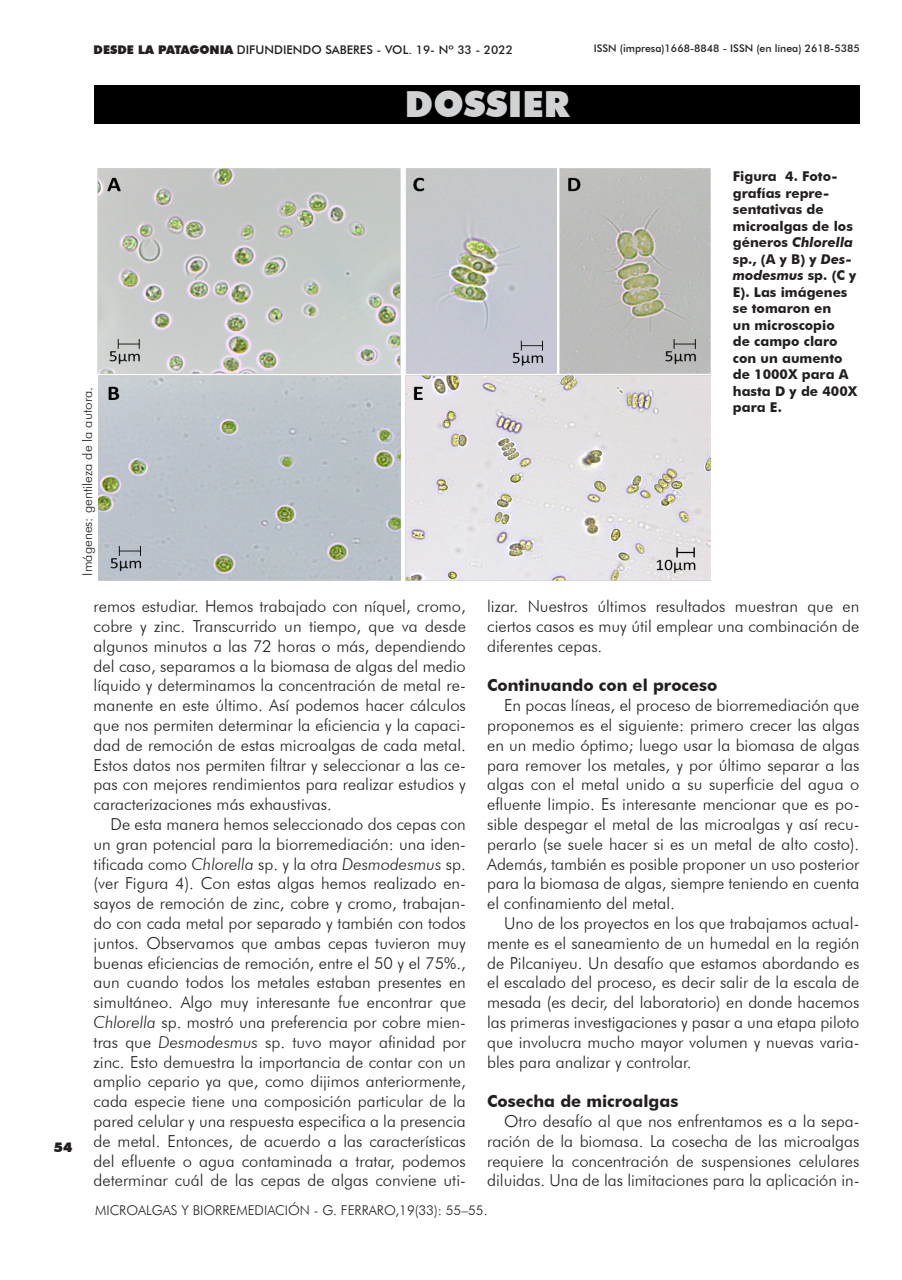
<style>
.page{position:relative;width:902px;height:1280px;background:#fff}
.page>*{position:absolute;margin:0;border:0;box-sizing:border-box;transform-origin:0 0}
.t1{font:900 36px "Futura BT";color:#d1d2d4}
.t2{font:300 16.5px/19.8px "Futura BT";color:#231f20;text-align:justify}
.t3{font:700 16.5px "Futura BT";color:#231f20}
.t4{font:700 13.5px/16.5px "Futura BT";color:#231f20}
.t5{font:300 13.5px "Futura BT";color:#222}
.t6{font:300 13.5px "Futura BT";color:#231f20}
.t7{font:900 13.5px "Futura BT";color:#231f20}
.t8{font:500 12px "Futura BT";color:#231f20}
.t9{font:500 10.5px "Futura BT";color:#231f20}
.s1{font-weight:900}
.s2{font-style:italic}
.s3{color:#231f20}
</style>
<div class="page">
<div style="left:94px;top:85px;width:765px;height:39px;background:#000"></div>
<img style="left:97px;top:168px;width:613px;height:413px">
<p class="t8" style="left:94px;top:42px;width:421px"><span class="s1">DESDE LA PATAGONIA</span> DIFUNDIENDO SABERES - VOL. 19- Nº 33 - 2022</p>
<p class="t9" style="left:593px;top:42px;width:267px">ISSN (impresa)1668-8848 - ISSN (en línea) 2618-5385</p>
<p class="t1" style="left:405px;top:82px;width:166px">DOSSIER</p>
<p class="t6" style="left:79px;top:576px;width:190px;rotate:-90deg">Imágenes: gentileza de la autora.</p>
<p class="t4" style="left:732px;top:168px;width:126px">Figura 4. Foto&shy;grafías repre&shy;sentativas de microalgas de los géneros <span class="s2">Chlorella </span>sp., (A y B) y <span class="s2">Des&shy;modesmus</span> sp. (C y<br>E). Las imágenes se tomaron en<br>un microscopio<br>de campo claro con un aumento de 1000X para A hasta D y de 400X para E.</p>
<p class="t7" style="left:54px;top:1139px;width:20px">54</p>
<p class="t2" style="left:94px;top:596px;width:374px">remos estudiar. Hemos trabajado con níquel, cromo, cobre y zinc. Transcurrido un tiempo, que va desde algunos minutos a las 72 horas o más, dependiendo del caso, separamos a la biomasa de algas del medio líquido y determinamos la concentración de metal re&shy;manente en este último. Así podemos hacer cálculos que nos permiten determinar la eficiencia y la capaci&shy;dad de remoción de estas microalgas de cada metal.<br>Estos datos nos permiten filtrar y seleccionar a las ce&shy;pas con mejores rendimientos para realizar estudios y caracterizaciones más exhaustivas.</p>
<p class="t2" style="left:94px;top:814px;width:374px;text-indent:17px">De esta manera hemos seleccionado dos cepas con un gran potencial para la biorremediación: una iden&shy;tificada como <span class="s2">Chlorella</span> sp. y la otra <span class="s2">Desmodesmus</span> sp. (ver Figura 4). Con estas algas hemos realizado en&shy;sayos de remoción de zinc, cobre y cromo, trabajan&shy;do con cada metal por separado y también con todos juntos. Observamos que ambas cepas tuvieron muy buenas eficiencias de remoción, entre el 50 y el 75%., aun cuando todos los metales estaban presentes en simultáneo. Algo muy interesante fue encontrar que <span class="s2">Chlorella</span> sp. mostró una preferencia por cobre mien&shy;tras que <span class="s2">Desmodesmus</span> sp. tuvo mayor afinidad por zinc. Esto demuestra la importancia de contar con un amplio cepario ya que, como dijimos anteriormente, cada especie tiene una composición particular de la pared celular y una respuesta especifica a la presencia de metal. Entonces, de acuerdo a las características del efluente o agua contaminada a tratar, podemos determinar cuál de las cepas de algas conviene uti-</p>
<p class="t2" style="left:487px;top:596px;width:374px">lizar. Nuestros últimos resultados muestran que en ciertos casos es muy útil emplear una combinación de diferentes cepas.</p>
<p class="t3" style="left:487px;top:675px;width:232px">Continuando con el proceso</p>
<p class="t2" style="left:487px;top:695px;width:374px;text-indent:17px">En pocas líneas, el proceso de biorremediación que proponemos es el siguiente: primero crecer las algas en un medio óptimo; luego usar la biomasa de algas para remover los metales, y por último separar a las algas con el metal unido a su superficie del agua o efluente limpio. Es interesante mencionar que es po&shy;sible despegar el metal de las microalgas y así recu&shy;perarlo (se suele hacer si es un metal de alto costo).<br>Además, también es posible proponer un uso posterior para la biomasa de algas, siempre teniendo en cuenta el confinamiento del metal.</p>
<p class="t2" style="left:487px;top:913px;width:374px;text-indent:17px">Uno de los proyectos en los que trabajamos actual&shy;mente es el saneamiento de un humedal en la región de Pilcaniyeu. Un desafío que estamos abordando es el escalado del proceso, es decir salir de la escala de mesada (es decir, del laboratorio) en donde hacemos las primeras investigaciones y pasar a una etapa piloto que involucra mucho mayor volumen y nuevas varia&shy;bles para analizar y controlar.</p>
<p class="t3" style="left:487px;top:1091px;width:193px">Cosecha de microalgas</p>
<p class="t2" style="left:487px;top:1111px;width:374px;text-indent:17px">Otro desafío al que nos enfrentamos es a la sepa&shy;ración de la biomasa. La cosecha de las microalgas requiere la concentración de suspensiones celulares diluidas. Una de las limitaciones para la aplicación in-</p>
<p class="t5" style="left:95px;top:1202px;width:394px">MICROALGAS Y BIORREMEDIACIÓN - G. FERRARO,<span class="s3">19(33): 55–55.</span></p>
</div>
